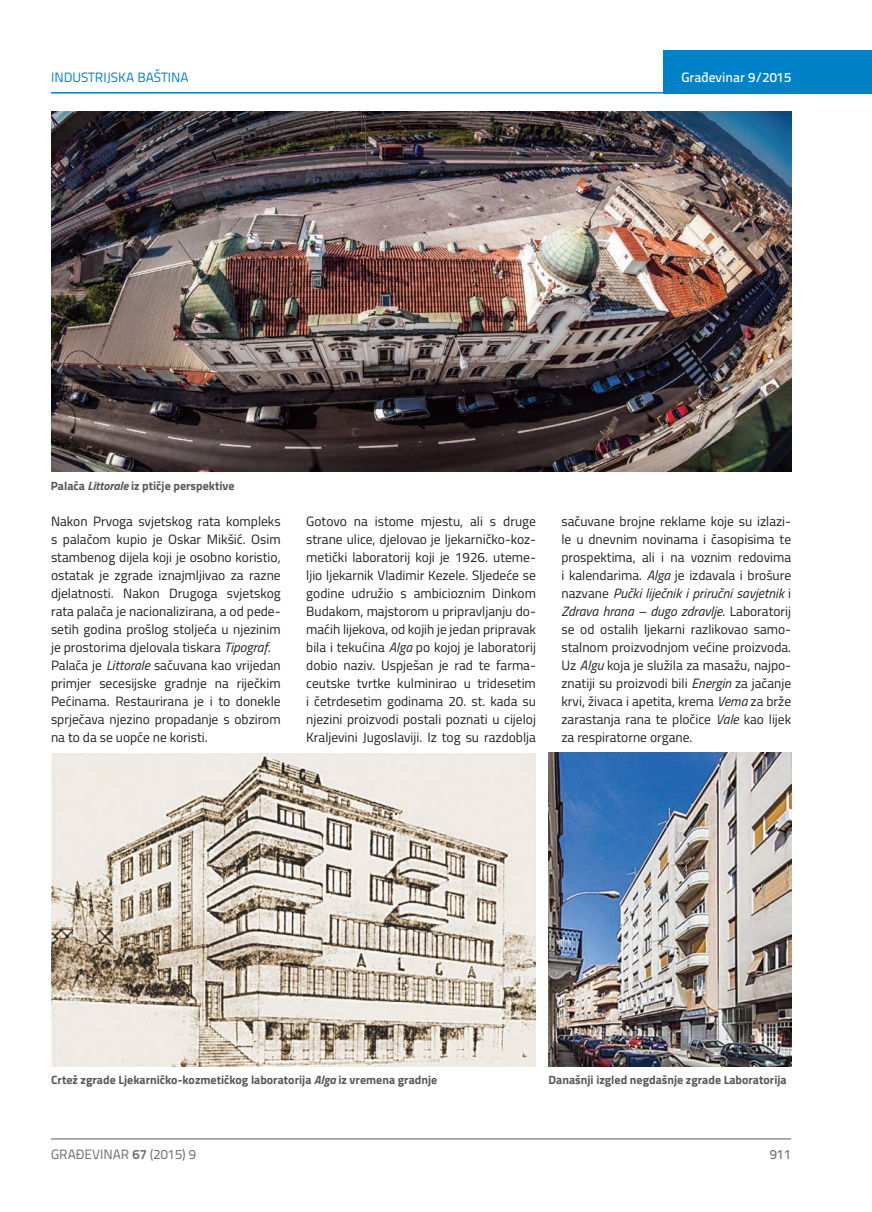
<style>
.page{position:relative;width:872px;height:1212px;background:#fff}
.page>*{position:absolute;margin:0;border:0;box-sizing:border-box;transform-origin:0 0}
.t1{font:13.5px/18px "Titillium";color:#231f20;text-align:justify}
.t2{font:13.5px "Titillium Text 22 L";color:#6c6d70}
.t3{font:13.5px "Titillium Text 22 L";color:#0082c8}
.t4{font:500 13.5px "Titillium Text 22 L";color:#fff}
.t5{font:500 13.5px "Titillium Text 22 L";color:#787a7d}
.t6{font:700 12px "Titillium";color:#57585a}
.s1{font-style:italic}
.s2{font-weight:700}
</style>
<div class="page">
<hr style="left:51px;top:1139px;width:740px;height:1px;background:#57585a">
<div style="left:663px;top:50px;width:209px;height:44px;background:#0082c8"></div>
<hr style="left:51px;top:92px;width:821px;height:2px;background:#0082c8">
<img style="left:51px;top:112px;width:740px;height:360px">
<img style="left:51px;top:753px;width:485px;height:313px">
<img style="left:549px;top:753px;width:242px;height:313px">
<p class="t3" style="left:51px;top:68px;width:139px">INDUSTRIJSKA BAŠTINA</p>
<p class="t4" style="left:681px;top:67px;width:111px">Građevinar 9/2015</p>
<p class="t6" style="left:51px;top:476px;width:185px">Palača <span class="s1">Littorale</span> iz ptičje perspektive</p>
<p class="t1" style="left:51px;top:511px;width:231px;text-align:left">Nakon Prvoga svjetskog rata kompleks s palačom kupio je Oskar Mikšić. Osim stambenog dijela koji je osobno koristio, ostatak je zgrade iznajmljivao za razne djelatnosti. Nakon Drugoga svjetskog rata palača je nacionalizirana, a od pede&shy;setih godina prošlog stoljeća u njezinim je prostorima djelovala tiskara <span class="s1">Tipograf</span>.<br>Palača je <span class="s1">Littorale</span> sačuvana kao vrijedan primjer secesijske gradnje na riječkim Pećinama. Restaurirana je i to donekle sprječava njezino propadanje s obzirom na to da se uopće ne koristi.</p>
<p class="t1" style="left:306px;top:511px;width:231px">Gotovo na istome mjestu, ali s druge strane ulice, djelovao je ljekarničko-koz&shy;metički laboratorij koji je 1926. uteme&shy;ljio ljekarnik Vladimir Kezele. Sljedeće se godine udružio s ambicioznim Dinkom Budakom, majstorom u pripravljanju do&shy;maćih lijekova, od kojih je jedan pripravak bila i tekućina <span class="s1">Alga</span> po kojoj je laboratorij dobio naziv. Uspješan je rad te farma&shy;ceutske tvrtke kulminirao u tridesetim i četrdesetim godinama 20. st. kada su njezini proizvodi postali poznati u cijeloj Kraljevini Jugoslaviji. Iz tog su razdoblja</p>
<p class="t1" style="left:561px;top:511px;width:231px">sačuvane brojne reklame koje su izlazi&shy;le u dnevnim novinama i časopisima te prospektima, ali i na voznim redovima i kalendarima. <span class="s1">Alga</span> je izdavala i brošure nazvane <span class="s1">Pučki liječnik i priručni savjetnik</span> i <span class="s1">Zdrava hrana – dugo zdravlje</span>. Laboratorij se od ostalih ljekarni razlikovao samo&shy;stalnom proizvodnjom većine proizvoda.<br>Uz <span class="s1">Algu</span> koja je služila za masažu, najpo&shy;znatiji su proizvodi bili <span class="s1">Energin</span> za jačanje krvi, živaca i apetita, krema <span class="s1">Vema</span> za brže zarastanja rana te pločice <span class="s1">Vale</span> kao lijek za respiratorne organe.</p>
<p class="t6" style="left:51px;top:1071px;width:388px">Crtež zgrade Ljekarničko-kozmetičkog laboratorija <span class="s1">Alga</span> iz vremena gradnje</p>
<p class="t6" style="left:548px;top:1071px;width:239px">Današnji izgled negdašnje zgrade Laboratorija</p>
<p class="t2" style="left:51px;top:1144px;width:146px">GRAĐEVINAR <span class="s2">67</span> (2015) 9</p>
<p class="t5" style="left:769px;top:1144px;width:23px">911</p>
</div>
